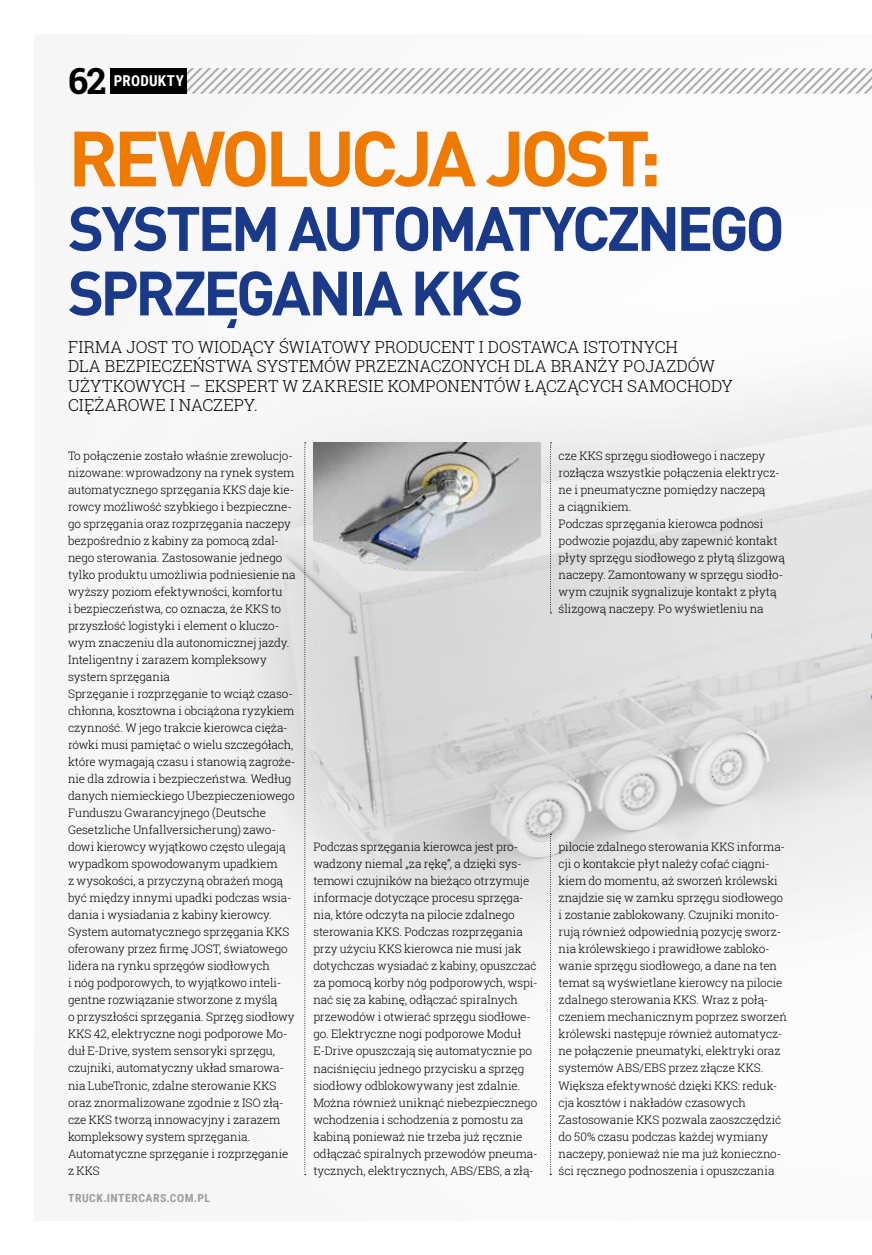
<style>
.page{position:relative;width:872px;height:1255px;background:#fff}
.page>*{position:absolute;margin:0;border:0;box-sizing:border-box;transform-origin:0 0}
.t1{font:700 76.8px "DIN Pro";letter-spacing:-.065em;color:#ef7a00}
.t2{font:700 61.5px/64.5px "DIN Pro";letter-spacing:-.06em;color:#1a3989}
.t3{font:700 36px "Roboto Slab";color:#000}
.t4{font:300 16.5px/19.5px "Roboto Slab";color:#000}
.t5{font:700 15px "Roboto Condensed";letter-spacing:.015em;color:#fff}
.t6{font:300 11.7px/17px "Roboto Slab";letter-spacing:-.01em;color:#000}
.t7{font:700 11.25px "Roboto Condensed";letter-spacing:.04em;color:#9c9d9d;scale:1.05 1}
</style>
<div class="page">
<img style="left:110px;top:68px;width:762px;height:1108px">
<svg style="left:187px;top:68px;width:685px;height:26px"></svg>
<svg style="left:304px;top:442px;width:2px;height:733px"></svg>
<svg style="left:550px;top:442px;width:1px;height:171px"></svg>
<svg style="left:550px;top:833px;width:1px;height:342px"></svg>
<img style="left:313px;top:443px;width:227px;height:127px">
<div style="left:111px;top:68px;width:76px;height:26px;background:#000"></div>
<h3 class="t3" style="left:68px;top:56px;width:40px">62</h3>
<p class="t5" style="left:114px;top:70px;width:72px">PRODUKTY</p>
<h1 class="t1" style="left:68px;top:94px;width:595px">REWOLUCJA JOST:</h1>
<h2 class="t2" style="left:68px;top:189px;width:718px">SYSTEM AUTOMATYCZNEGO<br>SPRZĘGANIA KKS</h2>
<h3 class="t4" style="left:68px;top:336px;width:666px">FIRMA JOST TO WIODĄCY ŚWIATOWY PRODUCENT I DOSTAWCA ISTOTNYCH<br>DLA BEZPIECZEŃSTWA SYSTEMÓW PRZEZNACZONYCH DLA BRANŻY POJAZDÓW UŻYTKOWYCH – EKSPERT W ZAKRESIE KOMPONENTÓW ŁĄCZĄCYCH SAMOCHODY CIĘŻAROWE I NACZEPY.</h3>
<p class="t6" style="left:68px;top:447px;width:229px">To połączenie zostało właśnie zrewolucjo&shy;nizowane: wprowadzony na rynek system automatycznego sprzęgania KKS daje kie&shy;rowcy możliwość szybkiego i bezpieczne&shy;go sprzęgania oraz rozprzęgania naczepy bezpośrednio z kabiny za pomocą zdal&shy;nego sterowania. Zastosowanie jednego tylko produktu umożliwia podniesienie na wyższy poziom efektywności, komfortu<br>i bezpieczeństwa, co oznacza, że KKS to przyszłość logistyki i element o kluczo&shy;wym znaczeniu dla autonomicznej jazdy.<br>Inteligentny i zarazem kompleksowy system sprzęgania<br>Sprzęganie i rozprzęganie to wciąż czaso&shy;chłonna, kosztowna i obciążona ryzykiem czynność. W jego trakcie kierowca cięża&shy;rówki musi pamiętać o wielu szczegółach, które wymagają czasu i stanowią zagroże&shy;nie dla zdrowia i bezpieczeństwa. Według danych niemieckiego Ubezpieczeniowego Funduszu Gwarancyjnego (Deutsche Gesetzliche Unfallversicherung) zawo&shy;dowi kierowcy wyjątkowo często ulegają wypadkom spowodowanym upadkiem<br>z wysokości, a przyczyną obrażeń mogą być między innymi upadki podczas wsia&shy;dania i wysiadania z kabiny kierowcy.<br>System automatycznego sprzęgania KKS oferowany przez firmę JOST, światowego lidera na rynku sprzęgów siodłowych<br>i nóg podporowych, to wyjątkowo inteli&shy;gentne rozwiązanie stworzone z myślą<br>o przyszłości sprzęgania. Sprzęg siodłowy KKS 42, elektryczne nogi podporowe Mo&shy;duł E-Drive, system sensoryki sprzęgu, czujniki, automatyczny układ smarowa&shy;nia LubeTronic, zdalne sterowanie KKS oraz znormalizowane zgodnie z ISO złą&shy;cze KKS tworzą innowacyjny i zarazem kompleksowy system sprzęgania.<br>Automatyczne sprzęganie i rozprzęganie z KKS</p>
<p class="t6" style="left:558px;top:447px;width:228px">cze KKS sprzęgu siodłowego i naczepy rozłącza wszystkie połączenia elektrycz&shy;ne i pneumatyczne pomiędzy naczepą<br>a ciągnikiem.<br>Podczas sprzęgania kierowca podnosi podwozie pojazdu, aby zapewnić kontakt płyty sprzęgu siodłowego z płytą ślizgową naczepy. Zamontowany w sprzęgu siodło&shy;wym czujnik sygnalizuje kontakt z płytą ślizgową naczepy. Po wyświetleniu na</p>
<p class="t6" style="left:558px;top:838px;width:230px">pilocie zdalnego sterowania KKS informa&shy;cji o kontakcie płyt należy cofać ciągni&shy;kiem do momentu, aż sworzeń królewski znajdzie się w zamku sprzęgu siodłowego i zostanie zablokowany. Czujniki monito&shy;rują również odpowiednią pozycję sworz&shy;nia królewskiego i prawidłowe zabloko&shy;wanie sprzęgu siodłowego, a dane na ten temat są wyświetlane kierowcy na pilocie zdalnego sterowania KKS. Wraz z połą&shy;czeniem mechanicznym poprzez sworzeń królewski następuje również automatycz&shy;ne połączenie pneumatyki, elektryki oraz systemów ABS/EBS przez złącze KKS.<br>Większa efektywność dzięki KKS: reduk&shy;cja kosztów i nakładów czasowych Zastosowanie KKS pozwala zaoszczędzić do 50% czasu podczas każdej wymiany naczepy, ponieważ nie ma już konieczno&shy;ści ręcznego podnoszenia i opuszczania</p>
<p class="t6" style="left:313px;top:838px;width:226px">Podczas sprzęgania kierowca jest pro&shy;wadzony niemal „za rękę”, a dzięki sys&shy;temowi czujników na bieżąco otrzymuje informacje dotyczące procesu sprzęga&shy;nia, które odczyta na pilocie zdalnego sterowania KKS. Podczas rozprzęgania przy użyciu KKS kierowca nie musi jak dotychczas wysiadać z kabiny, opuszczać za pomocą korby nóg podporowych, wspi&shy;nać się za kabinę, odłączać spiralnych przewodów i otwierać sprzęgu siodłowe&shy;go. Elektryczne nogi podporowe Moduł E-Drive opuszczają się automatycznie po naciśnięciu jednego przycisku a sprzęg siodłowy odblokowywany jest zdalnie.<br>Można również uniknąć niebezpiecznego wchodzenia i schodzenia z pomostu za kabiną ponieważ nie trzeba już ręcznie odłączać spiralnych przewodów pneuma&shy;tycznych, elektrycznych, ABS/EBS, a złą-</p>
<p class="t7" style="left:68px;top:1189px;width:137px">TRUCK.INTERCARS.COM.PL</p>
</div>
